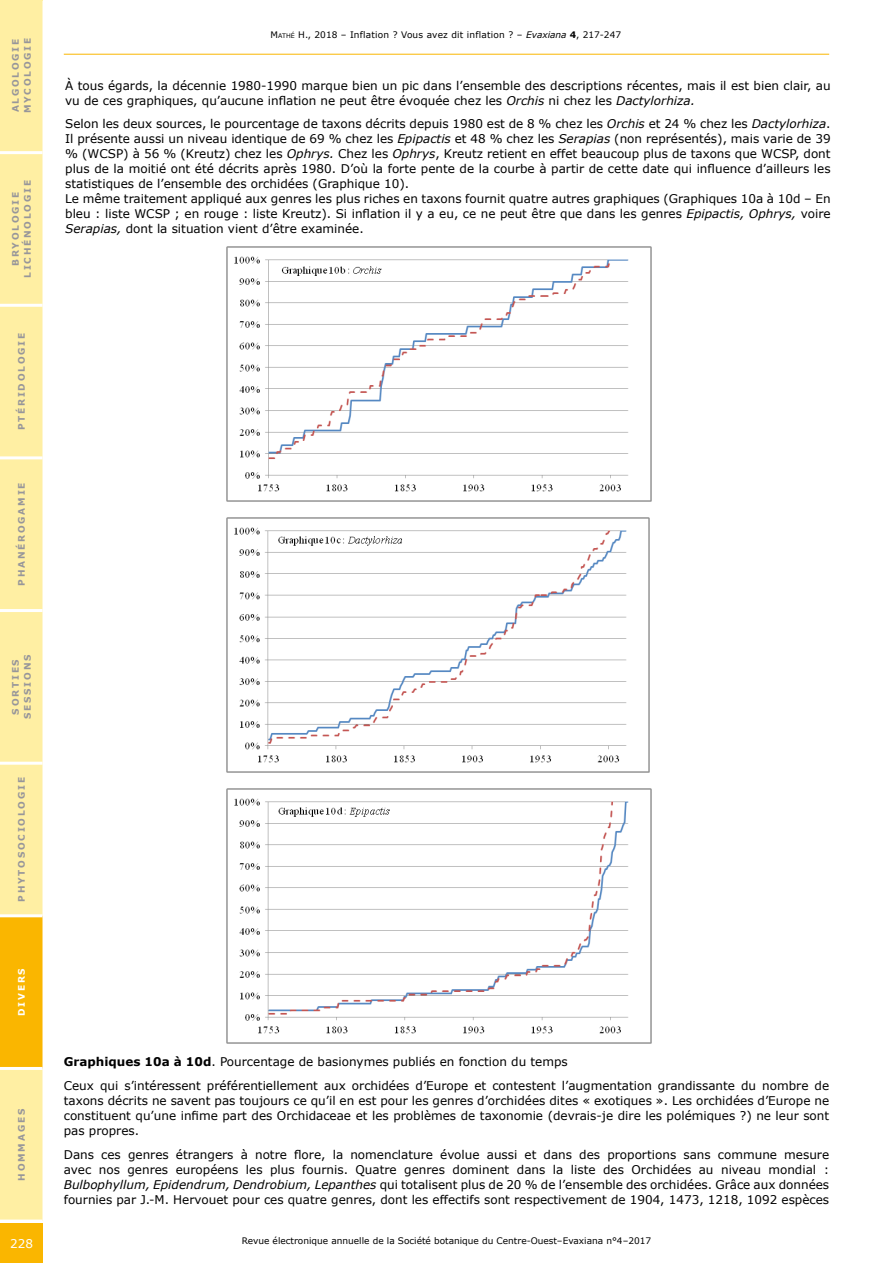
<style>
.page{position:relative;width:893px;height:1263px;background:#fff}
.page>*{position:absolute;margin:0;border:0;box-sizing:border-box;transform-origin:0 0}
.t1{font:12px/15px "Verdana";color:#000;text-align:justify}
.t2{font:12px "Verdana";color:#fff}
.t3{font:700 9px/12px "Verdana";letter-spacing:.2em;color:#97969a;text-align:center}
.En-tête{font:9px "Verdana";color:#000}
.En-tête-2{font:9px "Verdana";letter-spacing:.02em;color:#000}
.t4{font:700 9px "Verdana";letter-spacing:.2em;color:#fff}
.s1{font-style:inherit}
.s2{font-size:6.3px}
.s3{font-style:italic}
.s4{font-weight:700}
</style>
<div class="page">
<div style="left:0;top:1px;width:43px;height:1218px;background:#ffefa3"></div>
<div style="left:0;top:917px;width:43px;height:150px;background:#fab600"></div>
<hr style="left:0;top:1067px;width:43px;height:3px;background:#fff">
<hr style="left:0;top:914px;width:43px;height:3px;background:#fff">
<hr style="left:0;top:762px;width:43px;height:3px;background:#fff">
<hr style="left:0;top:609px;width:43px;height:3px;background:#fff">
<hr style="left:0;top:456px;width:43px;height:3px;background:#fff">
<hr style="left:0;top:304px;width:43px;height:3px;background:#fff">
<hr style="left:0;top:151px;width:43px;height:3px;background:#fff">
<div style="left:0;top:1222px;width:43px;height:41px;background:#fab600"></div>
<hr style="left:0;top:0;width:43px;height:1px;background:#ffefa3">
<hr style="left:64px;top:54px;width:765px;height:1px;background:#fab600">
<img style="left:227px;top:247px;width:424px;height:255px">
<img style="left:226px;top:517px;width:424px;height:255px">
<img style="left:227px;top:788px;width:424px;height:255px">
<p class="t3" style="left:9px;top:113px;width:77px;text-align:left;rotate:-90deg">ALGOLOGIE<br>MYCOLOGIE</p>
<p class="t3" style="left:9px;top:278px;width:99px;rotate:-90deg">BRYOLOGIE<br>LICHÉNOLOGIE</p>
<p class="t3" style="left:15px;top:430px;width:99px;rotate:-90deg">PTÉRIDOLOGIE</p>
<p class="t3" style="left:15px;top:586px;width:105px;rotate:-90deg">PHANÉROGAMIE</p>
<p class="t3" style="left:9px;top:719px;width:66px;rotate:-90deg">SORTIES<br>SESSIONS</p>
<p class="t3" style="left:15px;top:902px;width:126px;rotate:-90deg">PHYTOSOCIOLOGIE</p>
<p class="t4" style="left:15px;top:1016px;width:49px;rotate:-90deg">DIVERS</p>
<p class="t3" style="left:15px;top:1180px;width:73px;rotate:-90deg">HOMMAGES</p>
<p class="En-tête-2" style="left:270px;top:29px;width:352px"><span class="s1">M</span><span class="s2">athé</span> H., 2018 – Inflation ? Vous avez dit inflation ? – <span class="s3">Evaxiana</span> <span class="s4">4</span>, 217-247</p>
<p class="t1" style="left:65px;top:78px;width:767px">À tous égards, la décennie 1980-1990 marque bien un pic dans l’ensemble des descriptions récentes, mais il est bien clair, au vu de ces graphiques, qu’aucune inflation ne peut être évoquée chez les <span class="s3">Orchis</span> ni chez les <span class="s3">Dactylorhiza.</span></p>
<p class="t1" style="left:65px;top:116px;width:767px">Selon les deux sources, le pourcentage de taxons décrits depuis 1980 est de 8 % chez les <span class="s3">Orchis</span> et 24 % chez les <span class="s3">Dactylorhiza</span>.<br>Il présente aussi un niveau identique de 69 % chez les <span class="s3">Epipactis</span> et 48 % chez les <span class="s3">Serapias</span> (non représentés), mais varie de 39 % (WCSP) à 56 % (Kreutz) chez les <span class="s3">Ophrys.</span> Chez les <span class="s3">Ophrys</span>, Kreutz retient en effet beaucoup plus de taxons que WCSP, dont plus de la moitié ont été décrits après 1980. D’où la forte pente de la courbe à partir de cette date qui influence d’ailleurs les statistiques de l’ensemble des orchidées (Graphique 10).</p>
<p class="t1" style="left:65px;top:191px;width:767px">Le même traitement appliqué aux genres les plus riches en taxons fournit quatre autres graphiques (Graphiques 10a à 10d – En bleu : liste WCSP ; en rouge : liste Kreutz). Si inflation il y a eu, ce ne peut être que dans les genres <span class="s3">Epipactis, Ophrys,</span> voire <span class="s3">Serapias,</span> dont la situation vient d’être examinée.</p>
<p class="t1" style="left:64px;top:1054px;width:505px"><span class="s4">Graphiques 10a à 10d</span>. Pourcentage de basionymes publiés en fonction du temps</p>
<p class="t1" style="left:64px;top:1078px;width:767px">Ceux qui s’intéressent préférentiellement aux orchidées d’Europe et contestent l’augmentation grandissante du nombre de taxons décrits ne savent pas toujours ce qu’il en est pour les genres d’orchidées dites « exotiques ». Les orchidées d’Europe ne constituent qu’une infime part des Orchidaceae et les problèmes de taxonomie (devrais-je dire les polémiques ?) ne leur sont pas propres.</p>
<p class="t1" style="left:64px;top:1147px;width:767px">Dans ces genres étrangers à notre flore, la nomenclature évolue aussi et dans des proportions sans commune mesure avec nos genres européens les plus fournis. Quatre genres dominent dans la liste des Orchidées au niveau mondial :<br><span class="s3">Bulbophyllum, Epidendrum, Dendrobium, Lepanthes</span> qui totalisent plus de 20 % de l’ensemble des orchidées. Grâce aux données fournies par J.-M. Hervouet pour ces quatre genres, dont les effectifs sont respectivement de 1904, 1473, 1218, 1092 espèces</p>
<p class="t2" style="left:10px;top:1235px;width:24px">228</p>
<p class="En-tête" style="left:242px;top:1235px;width:411px">Revue électronique annuelle de la Société botanique du Centre-Ouest–Evaxiana n°4–2017</p>
</div>
